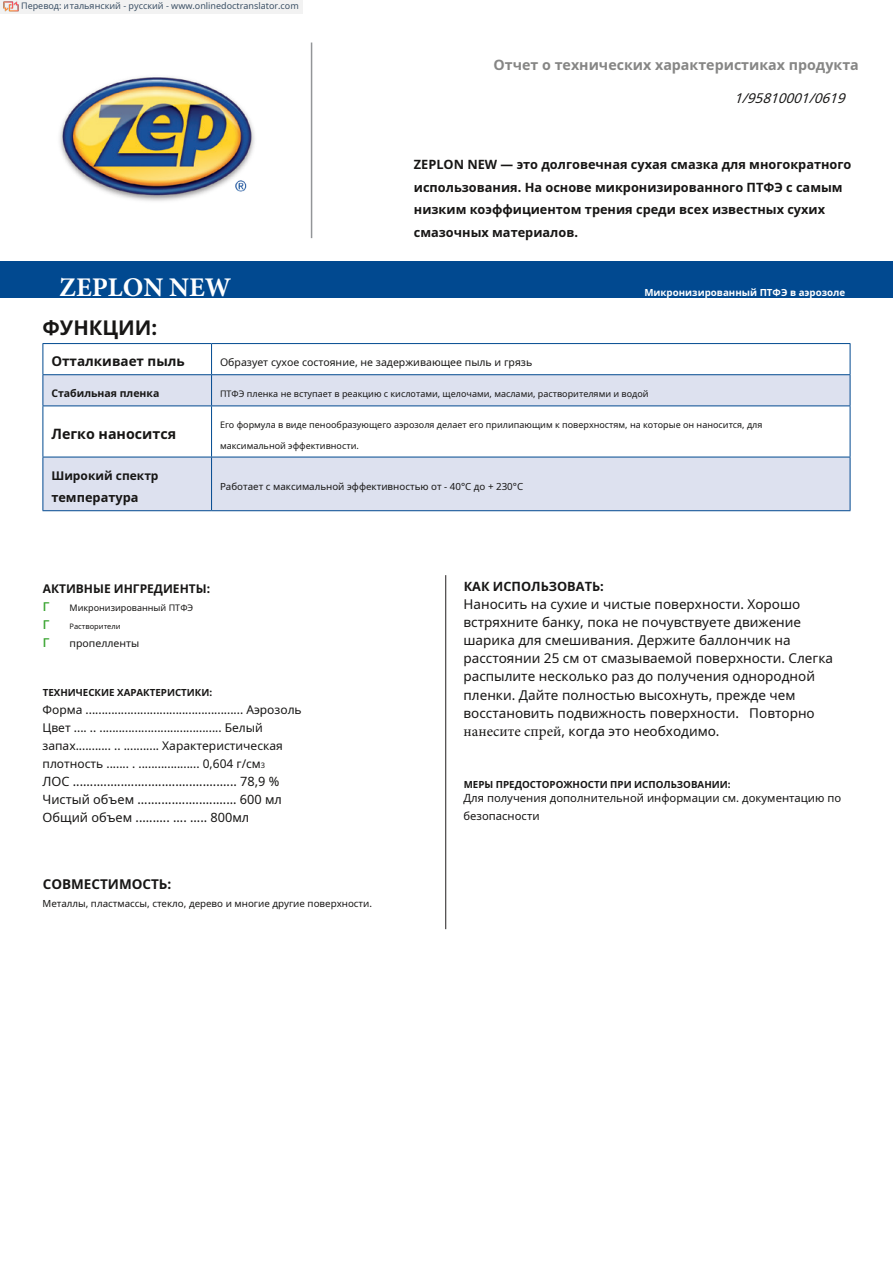
<style>
.page{position:relative;width:893px;height:1263px;background:#fff}
.page>*{position:absolute;margin:0;border:0;box-sizing:border-box;transform-origin:0 0}
.t1{font:700 27px "Minion Pro";color:#fff}
.t2{font:700 20.25px "Noto Sans";color:#171615}
.t3{font:16.5px/18px "Noto Sans";color:#38a430;text-align:justify}
.t4{font:700 14.25px "Noto Sans";color:#868685}
.t5{font:700 14.25px "Noto Sans";color:#171615}
.t6{font:13.5px/18px "Noto Sans";color:#171615}
.t7{font:700 13.5px "Noto Sans";color:#171615}
.t8{font:italic 13.5px "Noto Sans";color:#171615}
.t9{font:700 12.75px/22.5px "Noto Sans";color:#171615}
.t10{font:12.75px/18px "Noto Sans";color:#171615}
.t11{font:12px/18px "Noto Sans";color:#171615}
.t12{font:700 12px "Noto Sans";color:#171615}
.t13{font:11.25px/18px "Noto Sans";color:#171615}
.t14{font:10.5px "Noto Sans";color:#171615}
.t15{font:700 10.5px "Noto Sans";color:#171615}
.t16{font:9.75px "Noto Sans";color:#171615}
.t17{font:700 9.75px "Noto Sans";color:#171615}
.t18{font:700 9.75px "Noto Sans";color:#fff}
.t19{font:9px "Noto Sans";color:#171615}
.t20{font:9px "Noto Sans";color:rgb(15 43 70/.8)}
.t21{font:7.5px "Noto Sans";color:#171615}
.s1{font-size:7.5px}
.s2{font-family:"Minion Pro";font-size:15px}
</style>
<div class="page">
<hr style="left:311px;top:43px;width:1px;height:195px;background:#939598">
<img style="left:59px;top:77px;width:196px;height:124px">
<div style="left:0;top:261px;width:893px;height:37px;background:#014990"></div>
<svg style="left:44px;top:344px;width:806px;height:30px"></svg>
<svg style="left:44px;top:375px;width:806px;height:135px;fill:#dde1ef"></svg>
<hr style="left:43px;top:343px;width:169px;height:1px;background:#014990">
<hr style="left:43px;top:344px;width:1px;height:30px;background:#014990">
<hr style="left:212px;top:343px;width:638px;height:1px;background:#014990">
<hr style="left:211px;top:344px;width:1px;height:30px;background:#014990">
<hr style="left:850px;top:344px;width:1px;height:30px;background:#014990">
<hr style="left:43px;top:374px;width:169px;height:1px;background:#014990">
<hr style="left:43px;top:375px;width:1px;height:30px;background:#014990">
<hr style="left:212px;top:374px;width:638px;height:1px;background:#014990">
<hr style="left:211px;top:375px;width:1px;height:30px;background:#014990">
<hr style="left:850px;top:375px;width:1px;height:30px;background:#014990">
<hr style="left:43px;top:405px;width:169px;height:1px;background:#014990">
<hr style="left:43px;top:406px;width:1px;height:51px;background:#014990">
<hr style="left:212px;top:405px;width:638px;height:1px;background:#014990">
<hr style="left:211px;top:406px;width:1px;height:51px;background:#014990">
<hr style="left:850px;top:406px;width:1px;height:51px;background:#014990">
<hr style="left:43px;top:457px;width:169px;height:1px;background:#014990">
<hr style="left:43px;top:457px;width:1px;height:53px;background:#014990">
<hr style="left:212px;top:457px;width:638px;height:1px;background:#014990">
<hr style="left:211px;top:457px;width:1px;height:53px;background:#014990">
<hr style="left:850px;top:457px;width:1px;height:53px;background:#014990">
<hr style="left:43px;top:510px;width:169px;height:1px;background:#014990">
<hr style="left:212px;top:510px;width:638px;height:1px;background:#014990">
<hr style="left:445px;top:575px;width:1px;height:354px;background:#231f20">
<div style="left:0;top:0;width:303px;height:14px;background:#f2f2f2"></div>
<img style="left:4px;top:1px;width:15px;height:11px">
<p class="t20" style="left:21px;top:-1px;width:279px">Перевод: итальянский - русский - www.onlinedoctranslator.com</p>
<h1 class="t1" style="left:59px;top:269px;width:174px">ZEPLON NEW</h1>
<p class="t4" style="left:494px;top:54px;width:367px">Отчет о технических характеристиках продукта</p>
<p class="t8" style="left:734px;top:89px;width:117px">1/95810001/0619</p>
<p class="t9" style="left:414px;top:153px;width:439px">ZEPLON NEW — это долговечная сухая смазка для многократного использования. На основе микронизированного ПТФЭ с самым низким коэффициентом трения среди всех известных сухих смазочных материалов.</p>
<p class="t18" style="left:644px;top:286px;width:202px">Микронизированный ПТФЭ в аэрозоле</p>
<h2 class="t2" style="left:43px;top:313px;width:116px">ФУНКЦИИ:</h2>
<p class="t7" style="left:51px;top:352px;width:135px">Отталкивает пыль</p>
<p class="t14" style="left:220px;top:354px;width:314px">Образует сухое состояние, не задерживающее пыль и грязь</p>
<p class="t15" style="left:51px;top:386px;width:110px">Стабильная пленка</p>
<p class="t19" style="left:220px;top:387px;width:430px">ПТФЭ пленка не вступает в реакцию с кислотами, щелочами, маслами, растворителями и водой</p>
<p class="t5" style="left:51px;top:423px;width:126px">Легко наносится</p>
<p class="t19" style="left:220px;top:418px;width:544px">Его формула в виде пенообразующего аэрозоля делает его прилипающим к поверхностям, на которые он наносится, для</p>
<p class="t19" style="left:220px;top:439px;width:140px">максимальной эффективности.</p>
<p class="t12" style="left:51px;top:467px;width:109px">Широкий спектр</p>
<p class="t9" style="left:51px;top:486px;width:89px">температура</p>
<p class="t16" style="left:220px;top:480px;width:305px">Работает с максимальной эффективностью от - 40°C до + 230°C</p>
<p class="t12" style="left:43px;top:580px;width:169px">АКТИВНЫЕ ИНГРЕДИЕНТЫ:</p>
<p class="t3" style="left:43px;top:596px;width:9px">г г г</p>
<p class="t19" style="left:70px;top:601px;width:125px">Микронизированный ПТФЭ</p>
<p class="t21" style="left:70px;top:621px;width:53px">Растворители</p>
<p class="t14" style="left:70px;top:636px;width:71px">пропелленты</p>
<p class="t17" style="left:43px;top:686px;width:171px">ТЕХНИЧЕСКИЕ ХАРАКТЕРИСТИКИ:</p>
<p class="t11" style="left:43px;top:700px;width:261px">Форма ................................................. Аэрозоль Цвет .... .. ...................................... Белый запах........... .. ........... Характеристическая плотность ....... . ................... 0,604 г/см<span class="s1">3</span></p>
<p class="t10" style="left:43px;top:772px;width:241px">ЛОС ................................................ 78,9 %<br>Чистый объем ............................. 600 мл<br>Общий объем .......... .... ..... 800мл</p>
<p class="t7" style="left:43px;top:874px;width:130px">СОВМЕСТИМОСТЬ:</p>
<p class="t16" style="left:43px;top:896px;width:331px">Металлы, пластмассы, стекло, дерево и многие другие поверхности.</p>
<p class="t9" style="left:464px;top:575px;width:142px">КАК ИСПОЛЬЗОВАТЬ:</p>
<p class="t6" style="left:463px;top:595px;width:371px">Наносить на сухие и чистые поверхности. Хорошо встряхните банку, пока не почувствуете движение шарика для смешивания. Держите баллончик на расстоянии 25 см от смазываемой поверхности. Слегка распылите несколько раз до получения однородной пленки. Дайте полностью высохнуть, прежде чем восстановить подвижность поверхности. Повторно <span class="s2">нанесите спрей</span>, когда это необходимо.</p>
<p class="t17" style="left:464px;top:778px;width:268px">МЕРЫ ПРЕДОСТОРОЖНОСТИ ПРИ ИСПОЛЬЗОВАНИИ:</p>
<p class="t13" style="left:463px;top:789px;width:379px">Для получения дополнительной информации см. документацию по безопасности</p>
</div>
